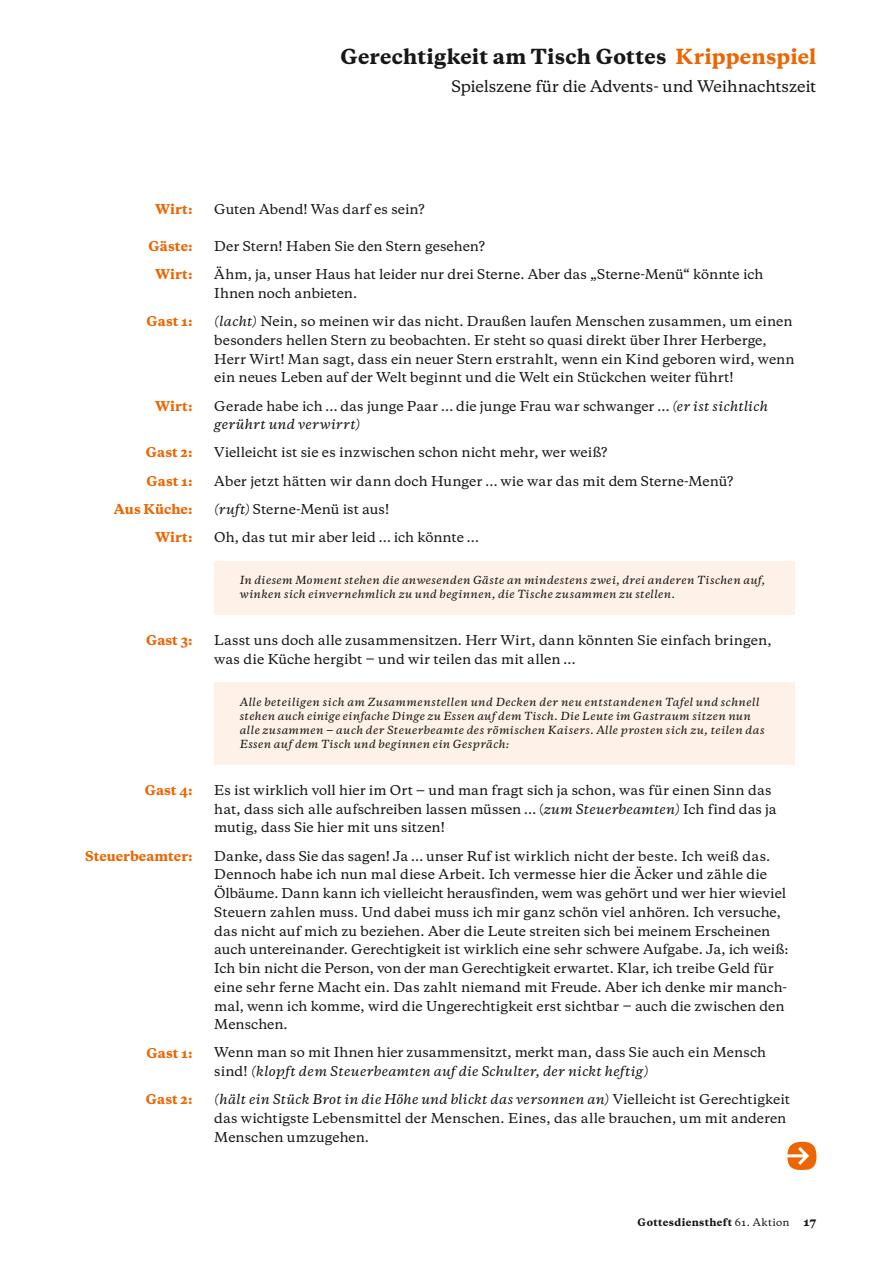
<style>
.page{position:relative;width:893px;height:1263px;background:#fff}
.page>*{position:absolute;margin:0;border:0;box-sizing:border-box;transform-origin:0 0}
.t1{font:800 19.5px "Galaxie Copernicus";letter-spacing:.01em;color:#181716}
.t2{font:500 15px "Galaxie Copernicus";letter-spacing:-.015em;color:#181716}
.t3{font:500 12.75px/18.8px "Galaxie Copernicus";color:#181716}
.t4{font:800 12.75px "Galaxie Copernicus";letter-spacing:.005em;color:#ec6500}
.t5{font:italic 500 10.5px/14.1px "Galaxie Copernicus";letter-spacing:.04em;color:#181716}
.t6{font:800 9.75px "Galaxie Copernicus";letter-spacing:.035em;color:#181716}
.s1{color:#ec6500}
.s2{font-style:italic}
.s3{font-weight:500}
.s4{font-size:11.25px}
</style>
<div class="page">
<svg style="left:787px;top:1142px;width:29px;height:28px"></svg>
<div style="left:214px;top:561px;width:581px;height:54px;background:#fef1e7"></div>
<div style="left:214px;top:683px;width:581px;height:82px;background:#fef1e7"></div>
<h1 class="t1" style="left:340px;top:43px;width:478px">Gerechtigkeit am Tisch Gottes <span class="s1">Krippenspiel</span></h1>
<p class="t2" style="left:451px;top:76px;width:367px">Spielszene für die Advents- und Weihnachtszeit</p>
<p class="t4" style="left:155px;top:200px;width:39px">Wirt:</p>
<p class="t4" style="left:149px;top:238px;width:46px">Gäste:</p>
<p class="t4" style="left:155px;top:266px;width:39px">Wirt:</p>
<p class="t4" style="left:147px;top:313px;width:48px">Gast 1:</p>
<p class="t4" style="left:155px;top:397px;width:39px">Wirt:</p>
<p class="t4" style="left:146px;top:444px;width:48px">Gast 2:</p>
<p class="t4" style="left:147px;top:472px;width:48px">Gast 1:</p>
<p class="t4" style="left:114px;top:500px;width:80px">Aus Küche:</p>
<p class="t4" style="left:155px;top:528px;width:39px">Wirt:</p>
<p class="t4" style="left:146px;top:632px;width:48px">Gast 3:</p>
<p class="t4" style="left:145px;top:782px;width:49px">Gast 4:</p>
<p class="t4" style="left:85px;top:847px;width:109px">Steuerbeamter:</p>
<p class="t4" style="left:147px;top:1044px;width:48px">Gast 1:</p>
<p class="t4" style="left:146px;top:1091px;width:48px">Gast 2:</p>
<p class="t3" style="left:214px;top:199px;width:212px">Guten Abend! Was darf es sein?</p>
<p class="t3" style="left:214px;top:237px;width:272px">Der Stern! Haben Sie den Stern gesehen?</p>
<p class="t3" style="left:214px;top:265px;width:551px">Ähm, ja, unser Haus hat leider nur drei Sterne. Aber das „Sterne-Menü“ könnte ich<br>Ihnen noch anbieten.</p>
<p class="t3" style="left:214px;top:312px;width:582px"><span class="s2">(lacht)</span> Nein, so meinen wir das nicht. Draußen laufen Menschen zusammen, um einen besonders hellen Stern zu beobachten. Er steht so quasi direkt über Ihrer Herberge, Herr Wirt! Man sagt, dass ein neuer Stern erstrahlt, wenn ein Kind geboren wird, wenn ein neues Leben auf der Welt beginnt und die Welt ein Stückchen weiter führt!</p>
<p class="t3" style="left:214px;top:396px;width:555px">Gerade habe ich … das junge Paar … die junge Frau war schwanger … <span class="s2">(er ist sichtlich gerührt und verwirrt)</span></p>
<p class="t3" style="left:214px;top:443px;width:395px">Vielleicht ist sie es inzwischen schon nicht mehr, wer weiß?</p>
<p class="t3" style="left:214px;top:471px;width:520px">Aber jetzt hätten wir dann doch Hunger … wie war das mit dem Sterne-Menü?</p>
<p class="t3" style="left:214px;top:499px;width:176px"><span class="s2">(ruft)</span> Sterne-Menü ist aus!</p>
<p class="t3" style="left:214px;top:528px;width:266px">Oh, das tut mir aber leid … ich könnte …</p>
<p class="t5" style="left:240px;top:573px;width:527px">In diesem Moment stehen die anwesenden Gäste an mindestens zwei, drei anderen Tischen auf, winken sich einvernehmlich zu und beginnen, die Tische zusammen zu stellen.</p>
<p class="t3" style="left:214px;top:631px;width:559px">Lasst uns doch alle zusammensitzen. Herr Wirt, dann könnten Sie einfach bringen, was die Küche hergibt ‒ und wir teilen das mit allen …</p>
<p class="t5" style="left:240px;top:695px;width:526px">Alle beteiligen sich am Zusammenstellen und Decken der neu entstandenen Tafel und schnell stehen auch einige einfache Dinge zu Essen auf dem Tisch. Die Leute im Gastraum sitzen nun alle zusammen ‒ auch der Steuerbeamte des römischen Kaisers. Alle prosten sich zu, teilen das Essen auf dem Tisch und beginnen ein Gespräch:</p>
<p class="t3" style="left:214px;top:781px;width:564px">Es ist wirklich voll hier im Ort ‒ und man fragt sich ja schon, was für einen Sinn das hat, dass sich alle aufschreiben lassen müssen … (<span class="s2">zum Steuerbeamten)</span> Ich find das ja mutig, dass Sie hier mit uns sitzen!</p>
<p class="t3" style="left:214px;top:846px;width:576px">Danke, dass Sie das sagen! Ja … unser Ruf ist wirklich nicht der beste. Ich weiß das.<br>Dennoch habe ich nun mal diese Arbeit. Ich vermesse hier die Äcker und zähle die Ölbäume. Dann kann ich vielleicht herausfinden, wem was gehört und wer hier wieviel Steuern zahlen muss. Und dabei muss ich mir ganz schön viel anhören. Ich versuche, das nicht auf mich zu beziehen. Aber die Leute streiten sich bei meinem Erscheinen auch untereinander. Gerechtigkeit ist wirklich eine sehr schwere Aufgabe. Ja, ich weiß:<br>Ich bin nicht die Person, von der man Gerechtigkeit erwartet. Klar, ich treibe Geld für eine sehr ferne Macht ein. Das zahlt niemand mit Freude. Aber ich denke mir manch&shy;mal, wenn ich komme, wird die Ungerechtigkeit erst sichtbar ‒ auch die zwischen den Menschen.</p>
<p class="t3" style="left:214px;top:1043px;width:553px">Wenn man so mit Ihnen hier zusammensitzt, merkt man, dass Sie auch ein Mensch sind! <span class="s2">(klopft dem Steuerbeamten auf die Schulter, der nickt heftig)</span></p>
<p class="t3" style="left:214px;top:1090px;width:577px"><span class="s2">(hält ein Stück Brot in die Höhe und blickt das versonnen an)</span> Vielleicht ist Gerechtigkeit das wichtigste Lebensmittel der Menschen. Eines, das alle brauchen, um mit anderen<br>Menschen umzugehen.</p>
<p class="t6" style="left:638px;top:1216px;width:180px">Gottesdienstheft <span class="s3">61. Aktion</span> <span class="s4">17</span></p>
</div>
